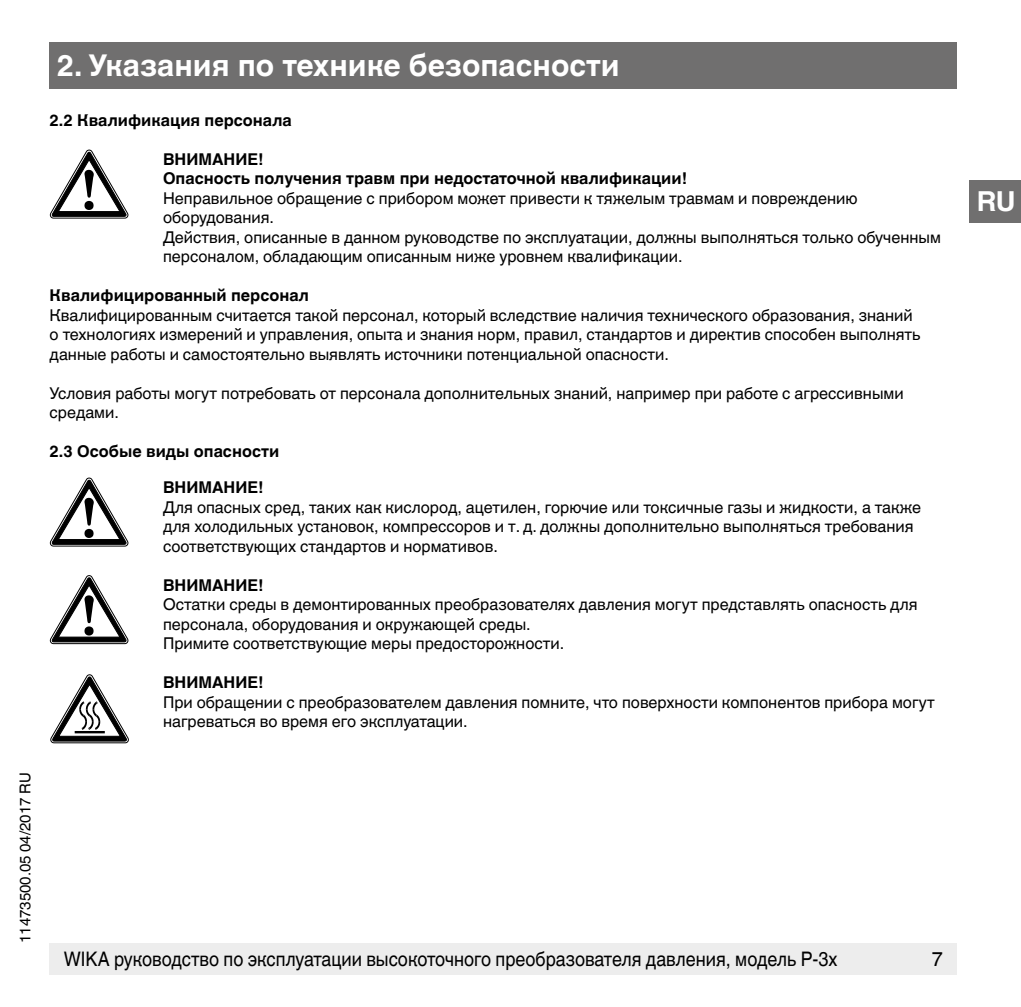
<style>
.page{position:relative;width:1021px;height:1007px;background:#fff}
.page>*{position:absolute;margin:0;border:0;box-sizing:border-box;transform-origin:0 0}
.t1{font:700 30px "Helvetica World";color:#fff}
.t2{font:700 27.5px "Helvetica World";color:#fff}
.t3{font:20px "Helvetica World";color:#000;scale:.9 1}
.t4{font:20px "Helvetica World";color:#000}
.t5{font:16.25px/19.5px "Helvetica World";color:#000}
.t6{font:700 16.25px/19.5px "Helvetica World";color:#000}
.t7{font:15px "Helvetica World";color:#000}
</style>
<div class="page">
<div style="left:50px;top:943px;width:907px;height:31px;background:#ededed"></div>
<div style="left:50px;top:43px;width:907px;height:46px;background:#706f6f"></div>
<div style="left:969px;top:180px;width:51px;height:42px;background:#706f6f"></div>
<svg style="left:50px;top:150px;width:78px;height:68px"></svg>
<svg style="left:50px;top:478px;width:78px;height:68px"></svg>
<svg style="left:50px;top:575px;width:78px;height:68px"></svg>
<svg style="left:51px;top:674px;width:77px;height:68px"></svg>
<p class="t7" style="left:17px;top:943px;width:172px;rotate:-90deg">11473500.05 04/2017 RU</p>
<h1 class="t1" style="left:57px;top:48px;width:564px">2. Указания по технике безопасности</h1>
<p class="t6" style="left:50px;top:110px;width:244px">2.2 Квалификация персонала</p>
<p class="t6" style="left:163px;top:149px;width:525px">ВНИМАНИЕ!<br>Опасность получения травм при недостаточной квалификации!</p>
<p class="t5" style="left:163px;top:188px;width:779px">Неправильное обращение с прибором может привести к тяжелым травмам и повреждению оборудования.<br>Действия, описанные в данном руководстве по эксплуатации, должны выполняться только обученным персоналом, обладающим описанным ниже уровнем квалификации.</p>
<p class="t6" style="left:50px;top:286px;width:261px">Квалифицированный персонал</p>
<p class="t5" style="left:50px;top:305px;width:872px">Квалифицированным считается такой персонал, который вследствие наличия технического образования, знаний о технологиях измерений и управления, опыта и знания норм, правил, стандартов и директив способен выполнять данные работы и самостоятельно выявлять источники потенциальной опасности.</p>
<p class="t5" style="left:50px;top:383px;width:855px">Условия работы могут потребовать от персонала дополнительных знаний, например при работе с агрессивными средами.</p>
<p class="t6" style="left:50px;top:442px;width:231px">2.3 Особые виды опасности</p>
<p class="t6" style="left:163px;top:478px;width:102px">ВНИМАНИЕ!</p>
<p class="t5" style="left:163px;top:497px;width:759px">Для опасных сред, таких как кислород, ацетилен, горючие или токсичные газы и жидкости, а также для холодильных установок, компрессоров и т. д. должны дополнительно выполняться требования соответствующих стандартов и нормативов.</p>
<p class="t6" style="left:163px;top:575px;width:102px">ВНИМАНИЕ!</p>
<p class="t5" style="left:163px;top:595px;width:756px">Остатки среды в демонтированных преобразователях давления могут представлять опасность для персонала, оборудования и окружающей среды.<br>Примите соответствующие меры предосторожности.</p>
<p class="t6" style="left:163px;top:673px;width:102px">ВНИМАНИЕ!</p>
<p class="t5" style="left:163px;top:692px;width:773px">При обращении с преобразователем давления помните, что поверхности компонентов прибора могут нагреваться во время его эксплуатации.</p>
<p class="t3" style="left:64px;top:947px;width:861px">WIKA руководство по эксплуатации высокоточного преобразователя давления, модель P-3x</p>
<p class="t4" style="left:931px;top:947px;width:13px">7</p>
<h2 class="t2" style="left:976px;top:185px;width:41px">RU</h2>
</div>
